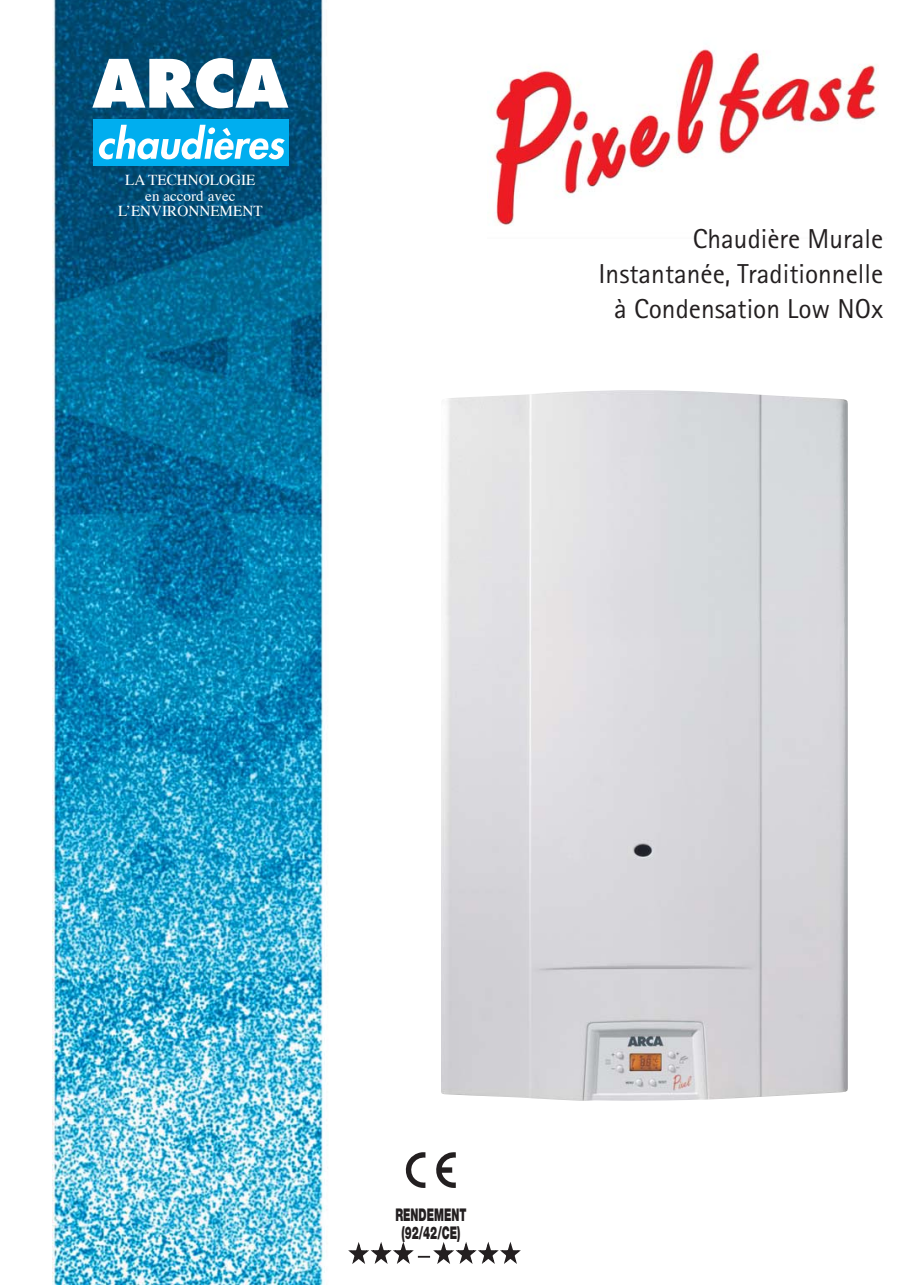
<style>
.page{position:relative;width:913px;height:1285px;background:#fff}
.page>*{position:absolute;margin:0;border:0;box-sizing:border-box;transform-origin:0 0}
.t1{font:27.47px/35px "Rotis Sans Serif";color:#231f20;text-align:right}
.t2{font:900 17.5px/17.5px "Helvetica Neue";color:#231f20;text-align:center;scale:.6 1}
.t3{font:15.22px/15.2px "Times";color:#fff;text-align:center}
</style>
<div class="page">
<img style="left:52px;top:0;width:276px;height:1285px">
<img style="left:491px;top:49px;width:387px;height:176px">
<img style="left:441px;top:390px;width:406px;height:711px">
<svg style="left:405px;top:1152px;width:20px;height:36px"></svg>
<svg style="left:436px;top:1152px;width:19px;height:36px"></svg>
<svg style="left:348px;top:1242px;width:173px;height:22px"></svg>
<svg style="left:92px;top:58px;width:196px;height:50px"></svg>
<div style="left:93px;top:119px;width:195px;height:47px;background:#00aeef"></div>
<svg style="left:98px;top:125px;width:186px;height:34px"></svg>
<p class="t3" style="left:118px;top:174px;width:146px">LA TECHNOLOGIE en accord avec<br>L’ENVIRONNEMENT</p>
<p class="t1" style="left:598px;top:224px;width:286px">Chaudière Murale<br>Instantanée, Traditionnelle à Condensation Low NOx</p>
<p class="t2" style="left:395px;top:1207px;width:120px">RENDEMENT (92/42/CE)</p>
</div>
